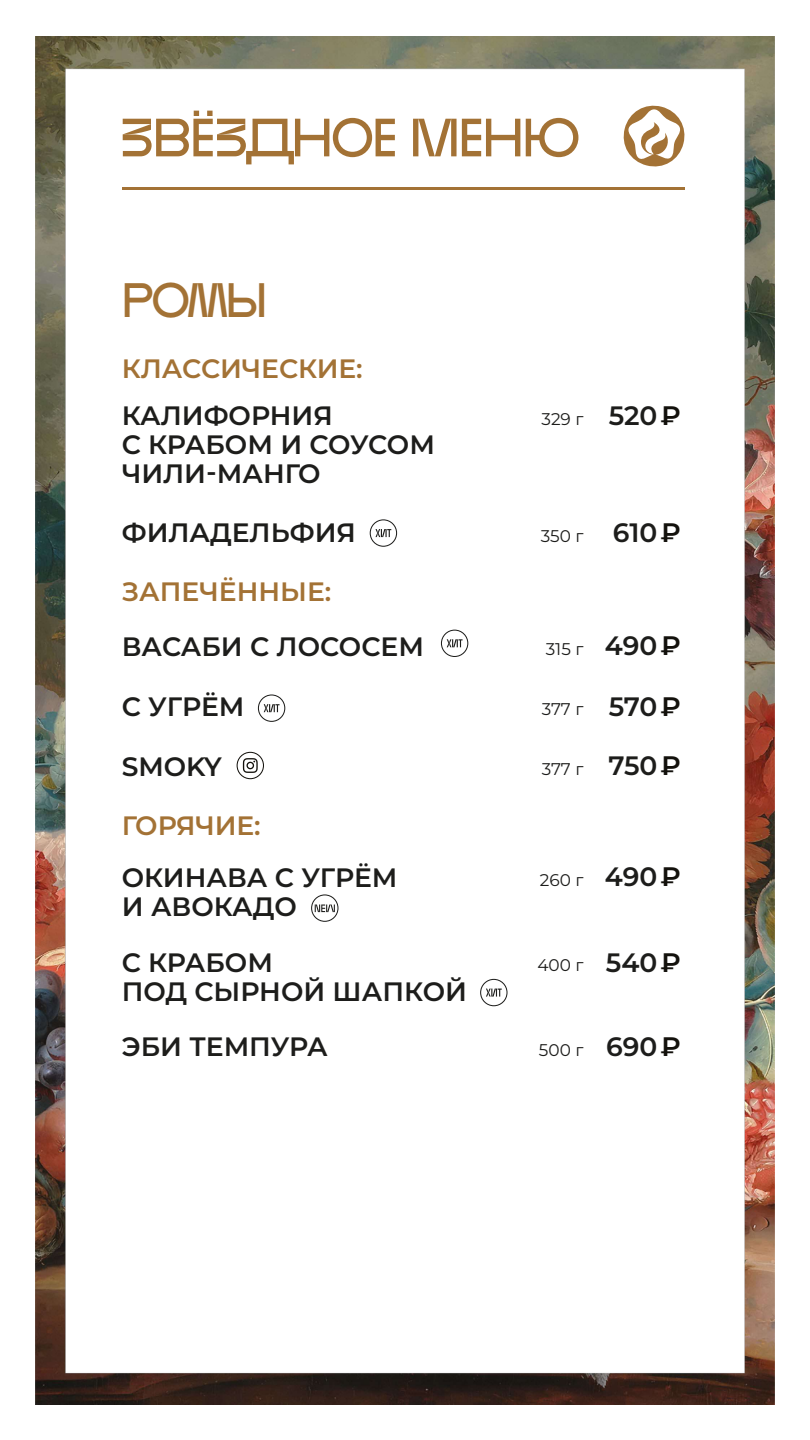
<style>
.page{position:relative;width:810px;height:1440px;background:#fff}
.page>*{position:absolute;margin:0;border:0;box-sizing:border-box;transform-origin:0 0}
.t1{font:53.78px "BASEBLOOM";color:#a37235}
.t2{font:48.3px "BASEBLOOM";letter-spacing:-.015em;color:#a37235}
.t3{font:600 26.55px/29px "Montserrat";color:#1d1d1b}
.t4{font:600 26.55px "Montserrat";color:#a37235}
.t5{font:16.88px "Montserrat";color:#1d1d1b}
.s1{font-weight:600;font-size:26.55px}
.s2{font-weight:600;font-size:26.7px;color:#13110c}
</style>
<div class="page">
<img style="left:35px;top:36px;width:740px;height:1368px">
<svg style="left:620px;top:102px;width:68px;height:68px"></svg>
<hr style="left:122px;top:187px;width:563px;height:3px;background:#a37235">
<svg style="left:311px;top:894px;width:27px;height:28px"></svg>
<svg style="left:237px;top:752px;width:27px;height:27px"></svg>
<svg style="left:441px;top:630px;width:27px;height:27px"></svg>
<svg style="left:480px;top:979px;width:28px;height:27px"></svg>
<svg style="left:258px;top:694px;width:27px;height:28px"></svg>
<svg style="left:370px;top:519px;width:27px;height:28px"></svg>
<h1 class="t1" style="left:121px;top:101px;width:460px">ЗВЁЗДНОЕ МЕНЮ</h1>
<h2 class="t2" style="left:123px;top:268px;width:146px">РОЛЛЫ</h2>
<p class="t4" style="left:122px;top:349px;width:242px">КЛАССИЧЕСКИЕ:</p>
<p class="t3" style="left:122px;top:400px;width:213px">КАЛИФОРНИЯ</p>
<p class="t5" style="left:542px;top:407px;width:141px">329 г <span class="s1">520</span><span class="s2">₽</span></p>
<p class="t3" style="left:122px;top:429px;width:315px">С КРАБОМ И СОУСОМ<br>ЧИЛИ-МАНГО</p>
<p class="t3" style="left:122px;top:517px;width:236px">ФИЛАДЕЛЬФИЯ</p>
<p class="t5" style="left:541px;top:524px;width:142px">350 г <span class="s1">610</span><span class="s2">₽</span></p>
<p class="t4" style="left:122px;top:573px;width:211px">ЗАПЕЧЁННЫЕ:</p>
<p class="t3" style="left:122px;top:631px;width:304px">ВАСАБИ С ЛОСОСЕМ</p>
<p class="t5" style="left:546px;top:637px;width:137px">315 г <span class="s1">490</span><span class="s2">₽</span></p>
<p class="t3" style="left:122px;top:691px;width:124px">С УГРЁМ</p>
<p class="t5" style="left:542px;top:698px;width:141px">377 г <span class="s1">570</span><span class="s2">₽</span></p>
<p class="t3" style="left:122px;top:751px;width:102px">SMOKY</p>
<p class="t5" style="left:542px;top:757px;width:141px">377 г <span class="s1">750</span><span class="s2">₽</span></p>
<p class="t4" style="left:122px;top:807px;width:140px">ГОРЯЧИЕ:</p>
<p class="t3" style="left:122px;top:862px;width:277px">ОКИНАВА С УГРЁМ</p>
<p class="t5" style="left:540px;top:868px;width:143px">260 г <span class="s1">490</span><span class="s2">₽</span></p>
<p class="t3" style="left:122px;top:891px;width:177px">И АВОКАДО</p>
<p class="t3" style="left:122px;top:947px;width:153px">С КРАБОМ</p>
<p class="t5" style="left:537px;top:954px;width:145px">400 г <span class="s1">540</span><span class="s2">₽</span></p>
<p class="t3" style="left:122px;top:963px;width:347px;line-height:54.9px">ПОД СЫРНОЙ ШАПКОЙ<br>ЭБИ ТЕМПУРА</p>
<p class="t5" style="left:539px;top:1038px;width:143px">500 г <span class="s1">690</span><span class="s2">₽</span></p>
</div>
